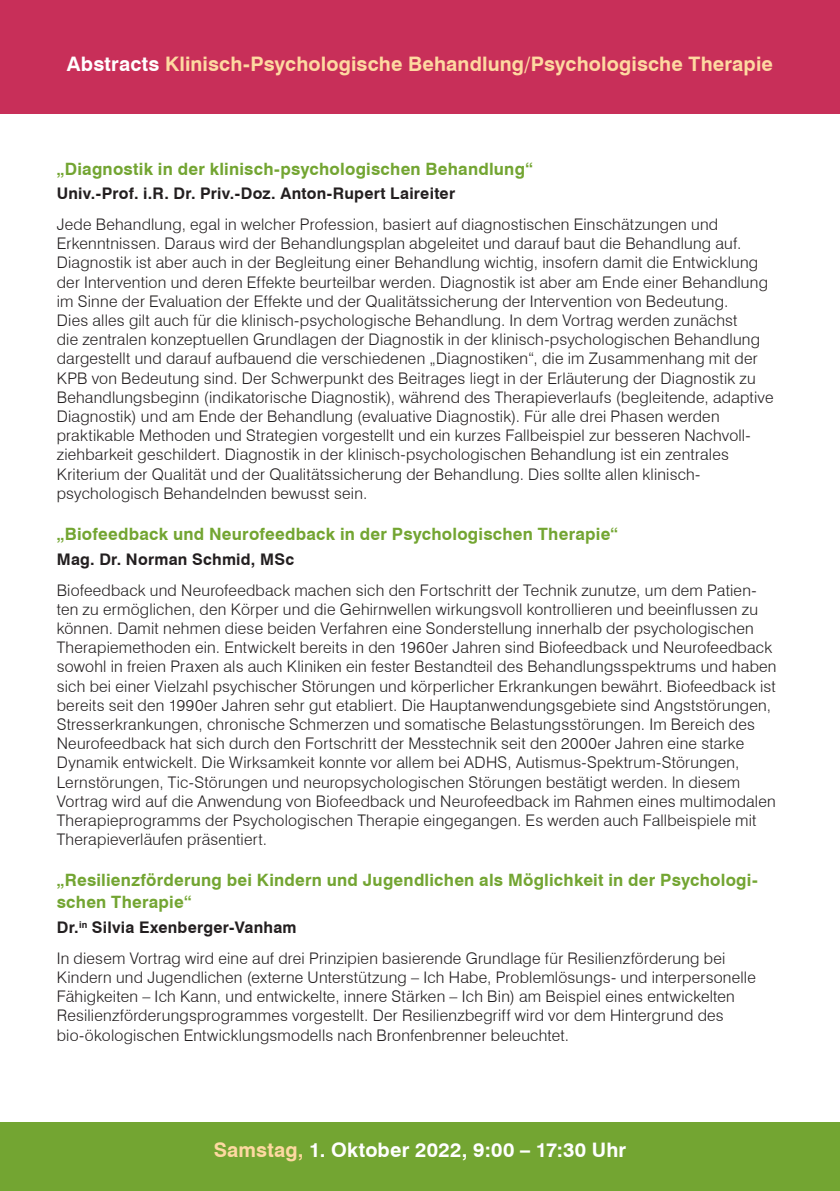
<style>
.page{position:relative;width:840px;height:1191px;background:#fff}
.page>*{position:absolute;margin:0;border:0;box-sizing:border-box;transform-origin:0 0}
.t1{font:700 20px "Swiss 721 BT";letter-spacing:.005em;color:#fed9a1}
.t2{font:700 20px "Swiss 721 BT";letter-spacing:.01em;color:#fff}
.Vortrag{font:700 17px/22px "Swiss 721 BT";letter-spacing:.015em;color:#73a532}
.Text{font:300 16px/19.2px "Swiss 721 BT";letter-spacing:.015em;color:#231f20}
.Name{font:700 16px "Swiss 721 BT";letter-spacing:.015em;color:#231f20}
.s1{color:#fff}
.s2{color:#fed9a1}
</style>
<div class="page">
<div style="left:0;top:1123px;width:839px;height:68px;background:#73a532"></div>
<div style="left:0;top:0;width:839px;height:113px;background:#c82f59"></div>
<p class="t1" style="left:67px;top:52px;width:707px"><span class="s1">Abstracts</span> Klinisch-Psychologische Behandlung/Psychologische Therapie</p>
<p class="Vortrag" style="left:57px;top:157px;width:477px">„Diagnostik in der klinisch-psychologischen Behandlung“</p>
<p class="Name" style="left:57px;top:184px;width:399px">Univ.-Prof. i.R. Dr. Priv.-Doz. Anton-Rupert Laireiter</p>
<p class="Text" style="left:57px;top:214px;width:718px">Jede Behandlung, egal in welcher Profession, basiert auf diagnostischen Einschätzungen und Erkenntnissen. Daraus wird der Behandlungsplan abgeleitet und darauf baut die Behandlung auf.<br>Diagnostik ist aber auch in der Begleitung einer Behandlung wichtig, insofern damit die Entwicklung der Intervention und deren Effekte beurteilbar werden. Diagnostik ist aber am Ende einer Behandlung im Sinne der Evaluation der Effekte und der Qualitätssicherung der Intervention von Bedeutung.<br>Dies alles gilt auch für die klinisch-psychologische Behandlung. In dem Vortrag werden zunächst<br>die zentralen konzeptuellen Grundlagen der Diagnostik in der klinisch-psychologischen Behandlung dargestellt und darauf aufbauend die verschiedenen „Diagnostiken“, die im Zusammenhang mit der KPB von Bedeutung sind. Der Schwerpunkt des Beitrages liegt in der Erläuterung der Diagnostik zu Behandlungsbeginn (indikatorische Diagnostik), während des Therapieverlaufs (begleitende, adaptive Diagnostik) und am Ende der Behandlung (evaluative Diagnostik). Für alle drei Phasen werden praktikable Methoden und Strategien vorgestellt und ein kurzes Fallbeispiel zur besseren Nachvoll&shy;ziehbarkeit geschildert. Diagnostik in der klinisch-psychologischen Behandlung ist ein zentrales Kriterium der Qualität und der Qualitätssicherung der Behandlung. Dies sollte allen klinisch&shy;psychologisch Behandelnden bewusst sein.</p>
<p class="Vortrag" style="left:57px;top:523px;width:562px">„Biofeedback und Neurofeedback in der Psychologischen Therapie“</p>
<p class="Name" style="left:57px;top:549px;width:239px">Mag. Dr. Norman Schmid, MSc</p>
<p class="Text" style="left:57px;top:580px;width:721px">Biofeedback und Neurofeedback machen sich den Fortschritt der Technik zunutze, um dem Patien&shy;ten zu ermöglichen, den Körper und die Gehirnwellen wirkungsvoll kontrollieren und beeinflussen zu können. Damit nehmen diese beiden Verfahren eine Sonderstellung innerhalb der psychologischen Therapiemethoden ein. Entwickelt bereits in den 1960er Jahren sind Biofeedback und Neurofeedback sowohl in freien Praxen als auch Kliniken ein fester Bestandteil des Behandlungsspektrums und haben sich bei einer Vielzahl psychischer Störungen und körperlicher Erkrankungen bewährt. Biofeedback ist bereits seit den 1990er Jahren sehr gut etabliert. Die Hauptanwendungsgebiete sind Angststörungen, Stresserkrankungen, chronische Schmerzen und somatische Belastungsstörungen. Im Bereich des Neurofeedback hat sich durch den Fortschritt der Messtechnik seit den 2000er Jahren eine starke Dynamik entwickelt. Die Wirksamkeit konnte vor allem bei ADHS, Autismus-Spektrum-Störungen, Lernstörungen, Tic-Störungen und neuropsychologischen Störungen bestätigt werden. ln diesem Vortrag wird auf die Anwendung von Biofeedback und Neurofeedback im Rahmen eines multimodalen Therapieprogramms der Psychologischen Therapie eingegangen. Es werden auch Fallbeispiele mit Therapieverläufen präsentiert.</p>
<p class="Vortrag" style="left:57px;top:869px;width:702px">„Resilienzförderung bei Kindern und Jugendlichen als Möglichkeit in der Psychologi&shy;schen Therapie“</p>
<p class="Name" style="left:57px;top:918px;width:241px">Dr.<sup>in</sup> Silvia Exenberger-Vanham</p>
<p class="Text" style="left:57px;top:948px;width:700px">In diesem Vortrag wird eine auf drei Prinzipien basierende Grundlage für Resilienzförderung bei Kindern und Jugendlichen (externe Unterstützung – Ich Habe, Problemlösungs- und interpersonelle Fähigkeiten – Ich Kann, und entwickelte, innere Stärken – Ich Bin) am Beispiel eines entwickelten Resilienzförderungsprogrammes vorgestellt. Der Resilienzbegriff wird vor dem Hintergrund des bio-ökologischen Entwicklungsmodells nach Bronfenbrenner beleuchtet.</p>
<p class="t2" style="left:213px;top:1138px;width:414px"><span class="s2">Samstag,</span> 1. Oktober 2022, 9:00 – 17:30 Uhr</p>
</div>
